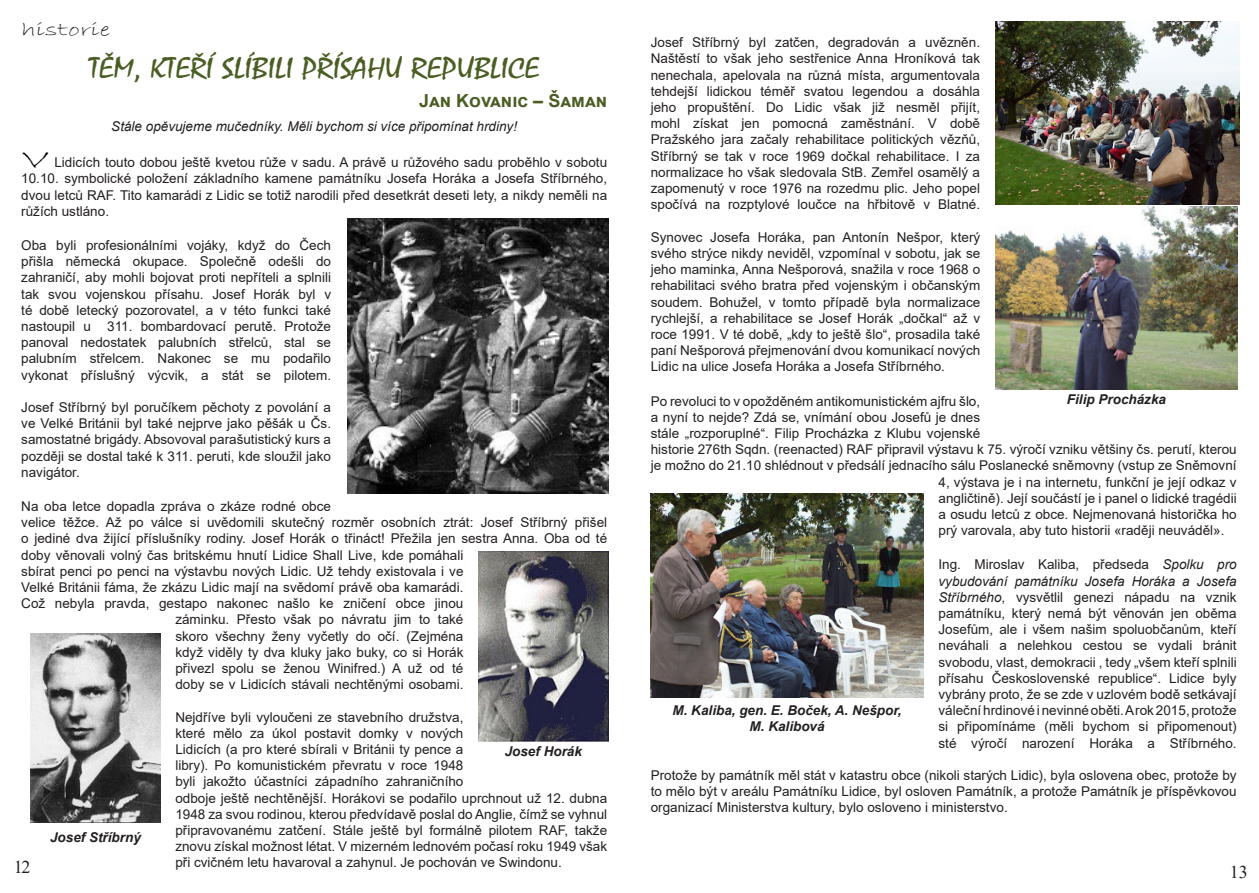
<style>
.page{position:relative;width:1259px;height:893px;background:#fff}
.page>*{position:absolute;margin:0;border:0;box-sizing:border-box;transform-origin:0 0}
.t1{font:30px "Mistral";color:#4a5d23;scale:1.15 1}
.t2{font:30px "Bradley Hand ITC";color:#000;scale:1.5 1}
.t3{font:19.5px "Bradley Hand ITC";color:#231f20;scale:1.5 1}
.t4{font:700 18px "Arial";color:#4a5d23}
.t5{font:18px "Times New Roman";color:#231f20}
.t6{font:13.5px/16.2px "Arial";color:#231f20;text-align:justify}
.t7{font:italic 700 13.5px/16.2px "Arial";color:#231f20;text-align:center}
.t8{font:italic 13.5px "Arial";color:#231f20}
.s1{font-style:italic}
</style>
<div class="page">
<img style="left:347px;top:219px;width:261px;height:274px">
<img style="left:478px;top:552px;width:130px;height:190px">
<img style="left:31px;top:634px;width:129px;height:189px">
<img style="left:995px;top:21px;width:244px;height:183px">
<img style="left:995px;top:206px;width:242px;height:183px">
<img style="left:651px;top:493px;width:272px;height:204px">
<h2 class="t3" style="left:21px;top:17px;width:61px">historie</h2>
<h1 class="t1" style="left:89px;top:51px;width:392px">TĚM, KTEŘÍ SLÍBILI PŘÍSAHU REPUBLICE</h1>
<h3 class="t4" style="left:419px;top:88px;width:190px">Jan Kovanic – Šaman</h3>
<p class="t8" style="left:111px;top:118px;width:407px">Stále opěvujeme mučedníky. Měli bychom si více připomínat hrdiny!</p>
<h1 class="t2" style="left:21px;top:140px;width:20px">V</h1>
<p class="t6" style="left:21px;top:154px;width:587px;text-indent:33px">Lidicích touto dobou ještě kvetou růže v sadu. A právě u růžového sadu proběhlo v sobotu 10.10. symbolické položení základního kamene památníku Josefa Horáka a Josefa Stříbrného, dvou letců RAF. Tito kamarádi z Lidic se totiž narodili před desetkrát deseti lety, a nikdy neměli na růžích ustláno.</p>
<p class="t6" style="left:21px;top:237px;width:311px">Oba byli profesionálními vojáky, když do Čech přišla německá okupace. Společně odešli do zahraničí, aby mohli bojovat proti nepříteli a splnili tak svou vojenskou přísahu. Josef Horák byl v té době letecký pozorovatel, a v této funkci také nastoupil u 311. bombardovací perutě. Protože panoval nedostatek palubních střelců, stal se palubním střelcem. Nakonec se mu podařilo vykonat příslušný výcvik, a stát se pilotem.</p>
<p class="t6" style="left:21px;top:399px;width:311px">Josef Stříbrný byl poručíkem pěchoty z povolání a ve Velké Británii byl také nejprve jako pěšák u Čs. samostatné brigády. Absovoval parašutistický kurs a později se dostal také k 311. peruti, kde sloužil jako navigátor.</p>
<p class="t6" style="left:21px;top:498px;width:311px">Na oba letce dopadla zpráva o zkáze rodné obce</p>
<p class="t6" style="left:21px;top:514px;width:587px">velice těžce. Až po válce si uvědomili skutečný rozměr osobních ztrát: Josef Stříbrný přišel</p>
<p class="t6" style="left:21px;top:530px;width:587px">o jediné dva žijící příslušníky rodiny. Josef Horák o třináct! Přežila jen sestra Anna. Oba od té</p>
<p class="t6" style="left:21px;top:547px;width:444px">doby věnovali volný čas britskému hnutí Lidice Shall Live, kde pomáhali</p>
<p class="t6" style="left:21px;top:563px;width:444px">sbírat penci po penci na výstavbu nových Lidic. Už tehdy existovala i ve</p>
<p class="t6" style="left:21px;top:579px;width:444px">Velké Británii fáma, že zkázu Lidic mají na svědomí právě oba kamarádi.</p>
<p class="t6" style="left:21px;top:595px;width:444px">Což nebyla pravda, gestapo nakonec našlo ke zničení obce jinou</p>
<p class="t6" style="left:175px;top:611px;width:290px">záminku. Přesto však po návratu jim to také</p>
<p class="t6" style="left:175px;top:628px;width:290px">skoro všechny ženy vyčetly do očí. (Zejména</p>
<p class="t6" style="left:175px;top:644px;width:290px">když viděly ty dva kluky jako buky, co si Horák</p>
<p class="t6" style="left:175px;top:660px;width:290px">přivezl spolu se ženou Winifred.) A už od té</p>
<p class="t6" style="left:175px;top:676px;width:290px">doby se v Lidicích stávali nechtěnými osobami.</p>
<p class="t6" style="left:175px;top:709px;width:433px;text-align:left">Nejdříve byli vyloučeni ze stavebního družstva,<br>které mělo za úkol postavit domky v nových<br>Lidicích (a pro které sbírali v Británii ty pence a<br>libry). Po komunistickém převratu v roce 1948<br>byli jakožto účastníci západního zahraničního<br>odboje ještě nechtěnější. Horákovi se podařilo uprchnout už 12. dubna 1948 za svou rodinou, kterou předvídavě poslal do Anglie, čímž se vyhnul připravovanému zatčení. Stále ještě byl formálně pilotem RAF, takže znovu získal možnost létat. V mizerném lednovém počasí roku 1949 však při cvičném letu havaroval a zahynul. Je pochován ve Swindonu.</p>
<p class="t7" style="left:505px;top:744px;width:79px">Josef Horák</p>
<p class="t7" style="left:50px;top:829px;width:92px">Josef Stříbrný</p>
<h3 class="t5" style="left:14px;top:854px;width:18px">12</h3>
<p class="t6" style="left:651px;top:34px;width:331px">Josef Stříbrný byl zatčen, degradován a uvězněn.<br>Naštěstí to však jeho sestřenice Anna Hroníková tak nenechala, apelovala na různá místa, argumentovala tehdejší lidickou téměř svatou legendou a dosáhla jeho propuštění. Do Lidic však již nesměl přijít, mohl získat jen pomocná zaměstnání. V době Pražského jara začaly rehabilitace politických vězňů, Stříbrný se tak v roce 1969 dočkal rehabilitace. I za normalizace ho však sledovala StB. Zemřel osamělý a zapomenutý v roce 1976 na rozedmu plic. Jeho popel spočívá na rozptylové loučce na hřbitově v Blatné.</p>
<p class="t6" style="left:651px;top:229px;width:331px">Synovec Josefa Horáka, pan Antonín Nešpor, který svého strýce nikdy neviděl, vzpomínal v sobotu, jak se jeho maminka, Anna Nešporová, snažila v roce 1968 o rehabilitaci svého bratra před vojenským i občanským soudem. Bohužel, v tomto případě byla normalizace rychlejší, a rehabilitace se Josef Horák „dočkal“ až v roce 1991. V té době, „kdy to ještě šlo“, prosadila také paní Nešporová přejmenování dvou komunikací nových Lidic na ulice Josefa Horáka a Josefa Stříbrného.</p>
<p class="t6" style="left:651px;top:393px;width:331px">Po revoluci to v opožděném antikomunistickém ajfru šlo,</p>
<p class="t6" style="left:651px;top:409px;width:331px">a nyní to nejde? Zdá se, vnímání obou Josefů je dnes</p>
<p class="t6" style="left:651px;top:425px;width:331px">stále „rozporuplné“. Filip Procházka z Klubu vojenské</p>
<p class="t6" style="left:651px;top:441px;width:587px">historie 276th Sqdn. (reenacted) RAF připravil výstavu k 75. výročí vzniku většiny čs. perutí, kterou</p>
<p class="t6" style="left:651px;top:457px;width:587px">je možno do 21.10 shlédnout v předsálí jednacího sálu Poslanecké sněmovny (vstup ze Sněmovní</p>
<p class="t6" style="left:938px;top:474px;width:300px">4, výstava je i na internetu, funkční je její odkaz v</p>
<p class="t6" style="left:938px;top:490px;width:300px">angličtině). Její součástí je i panel o lidické tragédii</p>
<p class="t6" style="left:938px;top:506px;width:300px">a osudu letců z obce. Nejmenovaná historička ho</p>
<p class="t6" style="left:938px;top:522px;width:287px">prý varovala, aby tuto historii «raději neuváděl».</p>
<p class="t6" style="left:938px;top:556px;width:300px">Ing. Miroslav Kaliba, předseda <span class="s1">Spolku pro vybudování památníku Josefa Horáka a Josefa Stříbrného</span>, vysvětlil genezi nápadu na vznik památníku, který nemá být věnován jen oběma Josefům, ale i všem našim spoluobčanům, kteří neváhali a nelehkou cestou se vydali bránit svobodu, vlast, demokracii , tedy „všem kteří splnili přísahu Československé republice“. Lidice byly vybrány proto, že se zde v uzlovém bodě setkávají váleční hrdinové i nevinné oběti. A rok 2015, protože si připomínáme (měli bychom si připomenout) sté výročí narození Horáka a Stříbrného.</p>
<p class="t6" style="left:651px;top:767px;width:587px">Protože by památník měl stát v katastru obce (nikoli starých Lidic), byla oslovena obec, protože by to mělo být v areálu Památníku Lidice, byl osloven Památník, a protože Památník je příspěvkovou organizací Ministerstva kultury, bylo osloveno i ministerstvo.</p>
<p class="t7" style="left:1067px;top:391px;width:101px">Filip Procházka</p>
<p class="t7" style="left:672px;top:702px;width:231px">M. Kaliba, gen. E. Boček, A. Nešpor,<br>M. Kalibová</p>
<h3 class="t5" style="left:1229px;top:859px;width:19px">13</h3>
</div>
